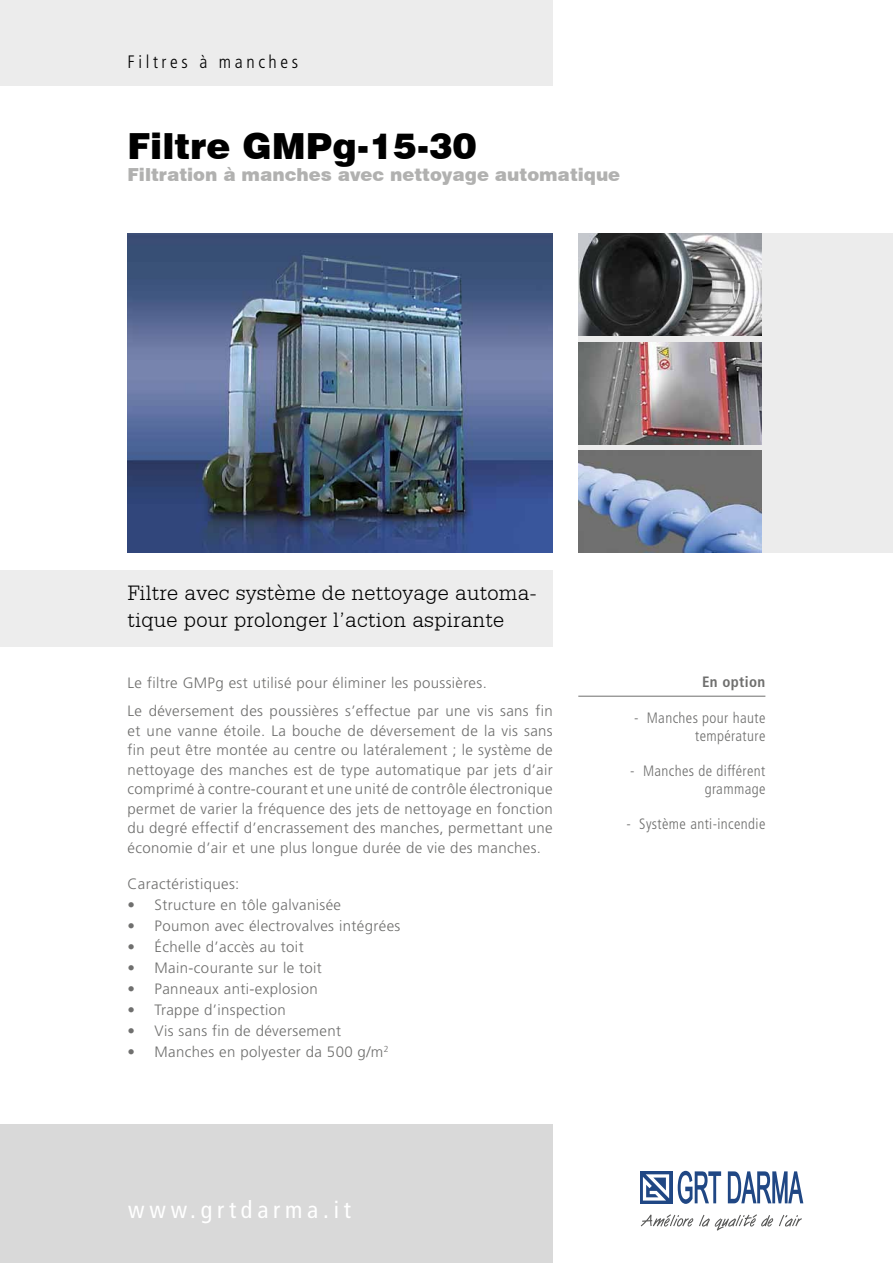
<style>
.page{position:relative;width:893px;height:1263px;background:#fff}
.page>*{position:absolute;margin:0;border:0;box-sizing:border-box;transform-origin:0 0}
.t1{font:900 36px "Swiss 721 BT";color:#000}
.t2{font:condensed 24px "Frutiger";letter-spacing:.2em;color:#fff}
.t3{font:300 22.5px/27px "Serifa BT";letter-spacing:.01em;color:#000}
.t4{font:900 18px "Swiss 721 BT";color:#b1b1b0}
.t5{font:300 condensed 18px "Frutiger";letter-spacing:.2em;color:#000}
.t6{font:300 15px/19.5px "Frutiger";letter-spacing:.025em;color:#6f6f6e}
.t7{font:300 condensed 15px/18px "Frutiger";letter-spacing:.025em;color:#6f6f6e;text-align:right}
.t8{font:700 condensed 15px "Frutiger";letter-spacing:.025em;color:#6f6f6e}
</style>
<div class="page">
<div style="left:578px;top:234px;width:315px;height:319px;background:#ececec"></div>
<div style="left:0;top:0;width:553px;height:85px;background:#ececec"></div>
<div style="left:0;top:1125px;width:553px;height:138px;background:#d9d9d9"></div>
<svg style="left:641px;top:1214px;width:52px;height:12px"></svg>
<svg style="left:699px;top:1214px;width:74px;height:17px"></svg>
<svg style="left:779px;top:1215px;width:23px;height:11px"></svg>
<svg style="left:678px;top:1171px;width:43px;height:33px"></svg>
<svg style="left:728px;top:1171px;width:75px;height:32px"></svg>
<div style="left:640px;top:1171px;width:32px;height:32px;background:linear-gradient(to right,#244a86,#1f4683)"></div>
<svg style="left:643px;top:1174px;width:26px;height:26px"></svg>
<div style="left:0;top:570px;width:553px;height:76px;background:#ededed"></div>
<hr style="left:578px;top:696px;width:187px;height:1px;background:#6f6f6e">
<img style="left:578px;top:451px;width:183px;height:102px">
<img style="left:578px;top:342px;width:183px;height:102px">
<img style="left:578px;top:234px;width:183px;height:102px">
<img style="left:128px;top:234px;width:425px;height:319px">
<p class="t5" style="left:128px;top:52px;width:172px">Filtres à manches</p>
<h1 class="t1" style="left:128px;top:124px;width:350px">Filtre GMPg-15-30</h1>
<p class="t4" style="left:128px;top:163px;width:494px">Filtration à manches avec nettoyage automatique</p>
<h3 class="t3" style="left:128px;top:579px;width:411px">Filtre avec système de nettoyage automa&shy;tique pour prolonger l’action aspirante</h3>
<p class="t6" style="left:128px;top:669px;width:427px;line-height:28px">Le filtre GMPg est utilisé pour éliminer les poussières.<br>Le déversement des poussières s’effectue par une vis sans fin</p>
<p class="t6" style="left:128px;top:720px;width:427px;text-align:justify">et une vanne étoile. La bouche de déversement de la vis sans fin peut être montée au centre ou latéralement ; le système de nettoyage des manches est de type automatique par jets d’air comprimé à contre-courant et une unité de contrôle électronique permet de varier la fréquence des jets de nettoyage en fonction du degré effectif d’encrassement des manches, permettant une économie d’air et une plus longue durée de vie des manches.</p>
<p class="t6" style="left:128px;top:874px;width:113px">Caractéristiques:</p>
<p class="t6" style="left:128px;top:895px;width:215px">• Structure en tôle galvanisée</p>
<p class="t6" style="left:128px;top:916px;width:274px">• Poumon avec électrovalves intégrées</p>
<p class="t6" style="left:128px;top:937px;width:178px">• Échelle d’accès au toit</p>
<p class="t6" style="left:128px;top:958px;width:196px">• Main-courante sur le toit</p>
<p class="t6" style="left:128px;top:979px;width:192px">• Panneaux anti-explosion</p>
<p class="t6" style="left:128px;top:1000px;width:160px">• Trappe d’inspection</p>
<p class="t6" style="left:128px;top:1021px;width:215px">• Vis sans fin de déversement</p>
<p class="t6" style="left:128px;top:1042px;width:263px">• Manches en polyester da 500 g/m<sup>2</sup></p>
<h2 class="t2" style="left:128px;top:1196px;width:224px">www.grtdarma.it</h2>
<p class="t8" style="left:702px;top:673px;width:65px">En option</p>
<p class="t7" style="left:634px;top:708px;width:133px">- Manches pour haute température</p>
<p class="t7" style="left:630px;top:761px;width:137px">- Manches de différent grammage</p>
<p class="t7" style="left:626px;top:814px;width:140px">- Système anti-incendie</p>
</div>
